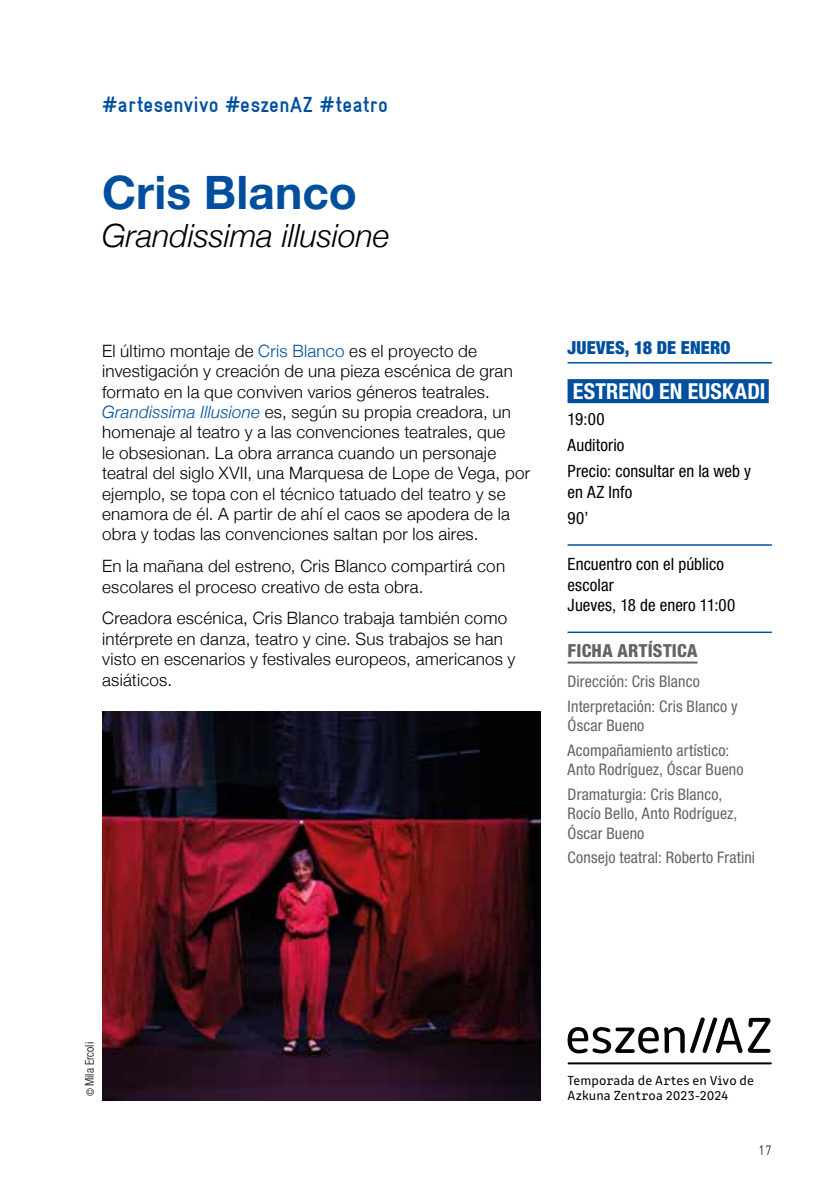
<style>
.page{position:relative;width:840px;height:1191px;background:#fff}
.page>*{position:absolute;margin:0;border:0;box-sizing:border-box;transform-origin:0 0}
.t1{font:700 46px "Helvetica Neue";letter-spacing:.005em;color:#004f9f}
.t2{font:italic 300 32px "Helvetica Neue";color:#000}
.t3{font:700 condensed 22px "Alhondiga Bilbao";letter-spacing:.015em;color:#004f9f}
.t4{font:700 condensed 22px "Helvetica Neue LT Std";letter-spacing:.005em;color:#fff}
.t5{font:900 condensed 18px "Helvetica Neue LT Std";letter-spacing:.01em;color:#004f9f}
.t6{font:800 condensed 18px "Helvetica Neue LT Std";letter-spacing:.015em;color:#646363}
.t7{font:300 17px/20.4px "Helvetica Neue";letter-spacing:.015em;color:#000}
.t8{font:condensed 17px/26px "Helvetica Neue LT Std";letter-spacing:.005em;color:#000}
.t9{font:condensed 16px/24.8px "Helvetica Neue LT Std";letter-spacing:.01em;color:#646363}
.t10{font:13.6px/15.4px "Clone Rounded";letter-spacing:.005em;color:#000}
.t11{font:13.6px "Alhondiga Bilbao Light Condensed L";color:#000}
.t12{font:300 condensed 12px "Helvetica Neue LT Std";color:#000}
.s1{color:#004f9f}
.s2{font-style:italic;color:#004f9f}
.s3{font-size:10px}
</style>
<div class="page">
<img style="left:102px;top:711px;width:438px;height:389px">
<hr style="left:567px;top:661px;width:130px;height:2px;background:#646363">
<hr style="left:567px;top:362px;width:204px;height:1px;background:#004f9f">
<div style="left:567px;top:379px;width:201px;height:24px;background:#004f9f"></div>
<hr style="left:567px;top:544px;width:204px;height:2px;background:#004f9f">
<hr style="left:567px;top:631px;width:204px;height:2px;background:#004f9f">
<svg style="left:567px;top:1017px;width:203px;height:36px"></svg>
<hr style="left:568px;top:1062px;width:202px;height:2px;background:#000">
<p class="t3" style="left:102px;top:92px;width:287px">#artesenvivo #eszenAZ #teatro</p>
<h1 class="t1" style="left:102px;top:156px;width:256px">Cris Blanco</h1>
<h2 class="t2" style="left:102px;top:210px;width:289px">Grandissima illusione</h2>
<p class="t7" style="left:102px;top:339px;width:429px">El último montaje de <span class="s1">Cris Blanco</span> es el proyecto de investigación y creación de una pieza escénica de gran formato en la que conviven varios géneros teatrales.<br><span class="s2">Grandissima Illusione</span> es, según su propia creadora, un homenaje al teatro y a las convenciones teatrales, que<br>le obsesionan. La obra arranca cuando un personaje teatral del siglo XVII, una Marquesa de Lope de Vega, por ejemplo, se topa con el técnico tatuado del teatro y se enamora de él. A partir de ahí el caos se apodera de la obra y todas las convenciones saltan por los aires.</p>
<p class="t7" style="left:102px;top:554px;width:404px">En la mañana del estreno, Cris Blanco compartirá con escolares el proceso creativo de esta obra.</p>
<p class="t7" style="left:102px;top:607px;width:414px">Creadora escénica, Cris Blanco trabaja también como intérprete en danza, teatro y cine. Sus trabajos se han visto en escenarios y festivales europeos, americanos y asiáticos.</p>
<p class="t5" style="left:567px;top:336px;width:164px">JUEVES, 18 DE ENERO</p>
<p class="t4" style="left:572px;top:378px;width:194px">ESTRENO EN EUSKADI</p>
<p class="t8" style="left:567px;top:406px;width:185px">19:00<br>Auditorio<br>Precio: consultar en la web y</p>
<p class="t8" style="left:567px;top:478px;width:66px">en AZ Info<br>90’</p>
<p class="t8" style="left:567px;top:554px;width:169px;line-height:20.4px">Encuentro con el público escolar<br>Jueves, 18 de enero 11:00</p>
<p class="t6" style="left:567px;top:639px;width:131px">FICHA ARTÍSTICA</p>
<p class="t9" style="left:567px;top:669px;width:172px">Dirección: Cris Blanco<br>Interpretación: Cris Blanco y</p>
<p class="t9" style="left:567px;top:713px;width:163px">Óscar Bueno<br>Acompañamiento artístico:</p>
<p class="t9" style="left:567px;top:757px;width:177px">Anto Rodríguez, Óscar Bueno<br>Dramaturgia: Cris Blanco,</p>
<p class="t9" style="left:567px;top:804px;width:171px;line-height:19.2px">Rocío Bello, Anto Rodríguez,<br>Óscar Bueno</p>
<p class="t9" style="left:567px;top:845px;width:189px">Consejo teatral: Roberto Fratini</p>
<p class="t12" style="left:82px;top:1096px;width:56px;rotate:-90deg"><span class="s3">©</span> Mila Ercoli</p>
<p class="t10" style="left:567px;top:1071px;width:188px">Temporada de Artes en Vivo de<br>Azkuna Zentroa 2023-2024</p>
<p class="t11" style="left:757px;top:1142px;width:16px">17</p>
</div>
